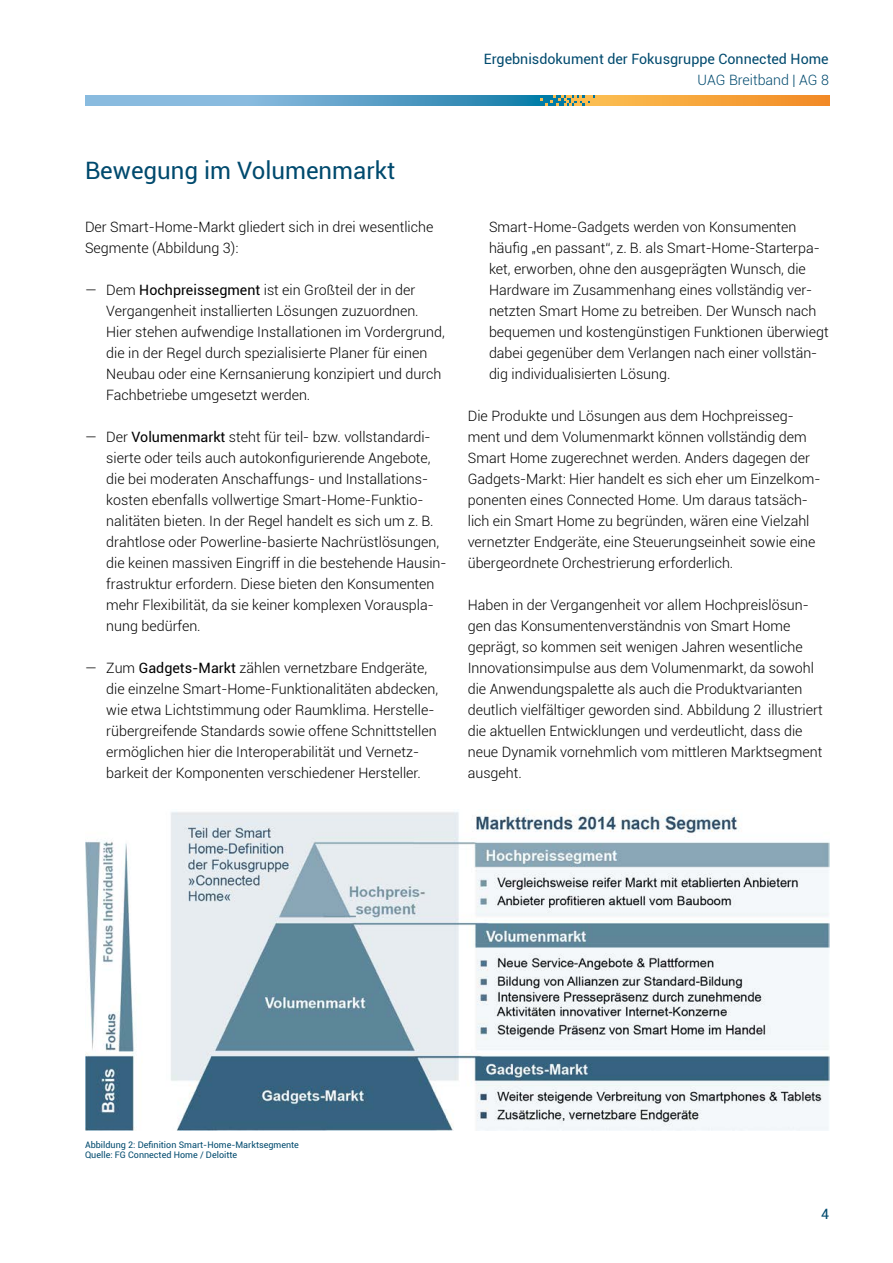
<style>
.page{position:relative;width:893px;height:1263px;background:#fff}
.page>*{position:absolute;margin:0;border:0;box-sizing:border-box;transform-origin:0 0}
.t1{font:24px "Roboto";color:#004a6e}
.t2{font:300 14.25px/21px "Roboto";color:#000}
.t3{font:14.25px "Roboto";color:#004a6e}
.t4{font:300 14.25px "Roboto";color:#004a6e}
.t5{font:9px/10.5px "Roboto";color:#004a6e}
.s1{font-weight:400}
</style>
<div class="page">
<svg style="left:85px;top:95px;width:455px;height:11px"></svg>
<svg style="left:595px;top:95px;width:234px;height:11px"></svg>
<svg style="left:540px;top:95px;width:55px;height:11px"></svg>
<img style="left:85px;top:809px;width:744px;height:321px">
<p class="t3" style="left:484px;top:49px;width:346px">Ergebnisdokument der Fokusgruppe Connected Home</p>
<p class="t4" style="left:698px;top:70px;width:133px">UAG Breitband | AG 8</p>
<h1 class="t1" style="left:85px;top:154px;width:312px">Bewegung im Volumenmarkt</h1>
<p class="t2" style="left:85px;top:216px;width:350px">Der Smart-Home-Markt gliedert sich in drei wesentliche<br>Segmente (Abbildung 3):</p>
<p class="t2" style="left:106px;top:279px;width:340px;text-indent:-21px">— Dem <span class="s1">Hochpreissegment</span> ist ein Großteil der in der Vergangenheit installierten Lösungen zuzuordnen.<br>Hier stehen aufwendige Installationen im Vordergrund, die in der Regel durch spezialisierte Planer für einen Neubau oder eine Kernsanierung konzipiert und durch Fachbetriebe umgesetzt werden.</p>
<p class="t2" style="left:106px;top:426px;width:342px;text-indent:-21px">— Der <span class="s1">Volumenmarkt</span> steht für teil- bzw. vollstandardi&shy;sierte oder teils auch autokonfigurierende Angebote, die bei moderaten Anschaffungs- und Installations&shy;kosten ebenfalls vollwertige Smart-Home-Funktio&shy;nalitäten bieten. In der Regel handelt es sich um z. B. drahtlose oder Powerline-basierte Nachrüstlösungen, die keinen massiven Eingriff in die bestehende Hausin&shy;frastruktur erfordern. Diese bieten den Konsumenten mehr Flexibilität, da sie keiner komplexen Vorauspla&shy;nung bedürfen.</p>
<p class="t2" style="left:106px;top:657px;width:333px;text-indent:-21px">— Zum <span class="s1">Gadgets-Markt</span> zählen vernetzbare Endgeräte, die einzelne Smart-Home-Funktionalitäten abdecken, wie etwa Lichtstimmung oder Raumklima. Herstelle&shy;rübergreifende Standards sowie offene Schnittstellen ermöglichen hier die Interoperabilität und Vernetz&shy;barkeit der Komponenten verschiedener Hersteller.</p>
<p class="t2" style="left:489px;top:216px;width:341px">Smart-Home-Gadgets werden von Konsumenten häufig „en passant“, z. B. als Smart-Home-Starterpa&shy;ket, erworben, ohne den ausgeprägten Wunsch, die Hardware im Zusammenhang eines vollständig ver&shy;netzten Smart Home zu betreiben. Der Wunsch nach bequemen und kostengünstigen Funktionen überwiegt dabei gegenüber dem Verlangen nach einer vollstän&shy;dig individualisierten Lösung.</p>
<p class="t2" style="left:468px;top:405px;width:354px">Die Produkte und Lösungen aus dem Hochpreisseg&shy;ment und dem Volumenmarkt können vollständig dem Smart Home zugerechnet werden. Anders dagegen der Gadgets-Markt: Hier handelt es sich eher um Einzelkom&shy;ponenten eines Connected Home. Um daraus tatsäch&shy;lich ein Smart Home zu begründen, wären eine Vielzahl vernetzter Endgeräte, eine Steuerungseinheit sowie eine übergeordnete Orchestrierung erforderlich.</p>
<p class="t2" style="left:468px;top:594px;width:356px">Haben in der Vergangenheit vor allem Hochpreislösun&shy;gen das Konsumentenverständnis von Smart Home geprägt, so kommen seit wenigen Jahren wesentliche Innovationsimpulse aus dem Volumenmarkt, da sowohl die Anwendungspalette als auch die Produktvarianten deutlich vielfältiger geworden sind. Abbildung 2 illustriert die aktuellen Entwicklungen und verdeutlicht, dass die neue Dynamik vornehmlich vom mittleren Marktsegment ausgeht.</p>
<p class="t5" style="left:85px;top:1139px;width:215px">Abbildung 2: Definition Smart-Home-Marktsegmente<br>Quelle: FG Connected Home / Deloitte</p>
<p class="t3" style="left:821px;top:1204px;width:10px">4</p>
</div>
